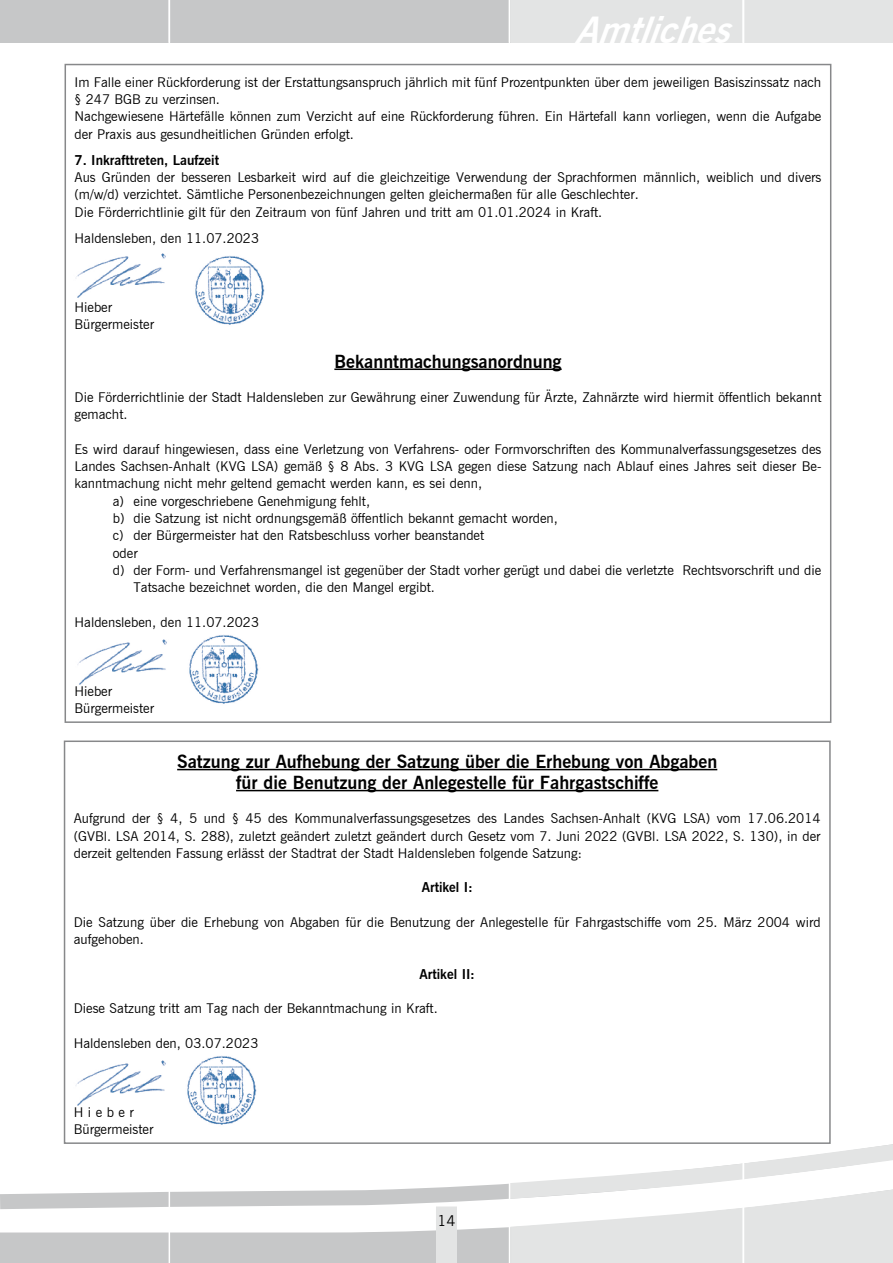
<style>
.page{position:relative;width:893px;height:1263px;background:#fff}
.page>*{position:absolute;margin:0;border:0;box-sizing:border-box;transform-origin:0 0}
.t1{font:italic 700 36px "News Gothic BT";color:#fff}
.t2{font:700 18px/21px "News Gothic BT";color:#000;text-align:center}
.t3{font:15px "News Gothic BT";color:#000}
.t4{font:13.5px/17.2px "News Gothic BT";color:#000}
.t5{font:700 13.5px "News Gothic BT";color:#000}
</style>
<div class="page">
<div style="left:510px;top:0;width:383px;height:43px;background:#e3e4e4"></div>
<div style="left:0;top:0;width:510px;height:43px;background:#c6c7c8"></div>
<svg style="left:0;top:1228px;width:494px;height:35px;background:#cccdce"></svg>
<div style="left:436px;top:1206px;width:21px;height:57px;background:#e3e4e4"></div>
<svg style="left:0;top:1135px;width:494px;height:74px"></svg>
<svg style="left:494px;top:1144px;width:399px;height:119px"></svg>
<hr style="left:509px;top:0;width:1px;height:1263px;background:#fff">
<hr style="left:169px;top:0;width:1px;height:1263px;background:#fff">
<hr style="left:743px;top:0;width:1px;height:1263px;background:#fff">
<div style="left:65px;top:741px;width:765px;height:402px;background:#fff"></div>
<hr style="left:177px;top:769px;width:540px;height:1px;background:#000">
<hr style="left:236px;top:790px;width:422px;height:1px;background:#000">
<div style="left:64px;top:740px;width:767px;height:404px;border:2px solid #87888a"></div>
<hr style="left:334px;top:368px;width:228px;height:2px;background:#000">
<img style="left:77px;top:639px;width:90px;height:46px">
<img style="left:189px;top:634px;width:70px;height:70px">
<img style="left:65px;top:1058px;width:101px;height:53px">
<img style="left:187px;top:1055px;width:70px;height:70px">
<img style="left:65px;top:251px;width:101px;height:53px">
<img style="left:195px;top:255px;width:70px;height:70px">
<h1 class="t1" style="left:575px;top:8px;width:170px">Amtliches</h1>
<p class="t4" style="left:75px;top:73px;width:748px">Im Falle einer Rückforderung ist der Erstattungsanspruch jährlich mit fünf Prozentpunkten über dem jeweiligen Basiszinssatz nach § 247 BGB zu verzinsen.<br>Nachgewiesene Härtefälle können zum Verzicht auf eine Rückforderung führen. Ein Härtefall kann vorliegen, wenn die Aufgabe der Praxis aus gesundheitlichen Gründen erfolgt.</p>
<p class="t5" style="left:75px;top:152px;width:146px">7. Inkrafttreten, Laufzeit</p>
<p class="t4" style="left:75px;top:169px;width:748px">Aus Gründen der besseren Lesbarkeit wird auf die gleichzeitige Verwendung der Sprachformen männlich, weiblich und divers (m/w/d) verzichtet. Sämtliche Personenbezeichnungen gelten gleichermaßen für alle Geschlechter.<br>Die Förderrichtlinie gilt für den Zeitraum von fünf Jahren und tritt am 01.01.2024 in Kraft.</p>
<p class="t4" style="left:75px;top:229px;width:186px">Haldensleben, den 11.07.2023</p>
<p class="t4" style="left:75px;top:298px;width:81px">Hieber<br>Bürgermeister</p>
<h2 class="t2" style="left:334px;top:350px;width:229px">Bekanntmachungsanordnung</h2>
<p class="t4" style="left:75px;top:389px;width:748px">Die Förderrichtlinie der Stadt Haldensleben zur Gewährung einer Zuwendung für Ärzte, Zahnärzte wird hiermit öffentlich bekannt gemacht.</p>
<p class="t4" style="left:75px;top:440px;width:748px">Es wird darauf hingewiesen, dass eine Verletzung von Verfahrens- oder Formvorschriften des Kommunalverfassungsgesetzes des</p>
<p class="t4" style="left:75px;top:458px;width:748px">Landes Sachsen-Anhalt (KVG LSA) gemäß § 8 Abs. 3 KVG LSA gegen diese Satzung nach Ablauf eines Jahres seit dieser Be-</p>
<p class="t4" style="left:75px;top:475px;width:409px">kanntmachung nicht mehr geltend gemacht werden kann, es sei denn,</p>
<p class="t4" style="left:113px;top:492px;width:259px">a) eine vorgeschriebene Genehmigung fehlt,</p>
<p class="t4" style="left:113px;top:509px;width:447px">b) die Satzung ist nicht ordnungsgemäß öffentlich bekannt gemacht worden,</p>
<p class="t4" style="left:113px;top:527px;width:373px">c) der Bürgermeister hat den Ratsbeschluss vorher beanstandet</p>
<p class="t4" style="left:113px;top:544px;width:26px">oder</p>
<p class="t4" style="left:113px;top:561px;width:710px">d) der Form- und Verfahrensmangel ist gegenüber der Stadt vorher gerügt und dabei die verletzte Rechtsvorschrift und die</p>
<p class="t4" style="left:134px;top:578px;width:303px">Tatsache bezeichnet worden, die den Mangel ergibt.</p>
<p class="t4" style="left:75px;top:613px;width:186px">Haldensleben, den 11.07.2023</p>
<p class="t4" style="left:75px;top:682px;width:81px">Hieber<br>Bürgermeister</p>
<h2 class="t2" style="left:177px;top:751px;width:542px">Satzung zur Aufhebung der Satzung über die Erhebung von Abgaben für die Benutzung der Anlegestelle für Fahrgastschiffe</h2>
<p class="t4" style="left:74px;top:810px;width:748px;text-align:justify">Aufgrund der § 4, 5 und § 45 des Kommunalverfassungsgesetzes des Landes Sachsen-Anhalt (KVG LSA) vom 17.06.2014 (GVBl. LSA 2014, S. 288), zuletzt geändert zuletzt geändert durch Gesetz vom 7. Juni 2022 (GVBl. LSA 2022, S. 130), in der derzeit geltenden Fassung erlässt der Stadtrat der Stadt Haldensleben folgende Satzung:</p>
<p class="t5" style="left:422px;top:879px;width:53px">Artikel I:</p>
<p class="t4" style="left:74px;top:913px;width:748px">Die Satzung über die Erhebung von Abgaben für die Benutzung der Anlegestelle für Fahrgastschiffe vom 25. März 2004 wird aufgehoben.</p>
<p class="t5" style="left:419px;top:966px;width:57px">Artikel II:</p>
<p class="t4" style="left:74px;top:1000px;width:365px">Diese Satzung tritt am Tag nach der Bekanntmachung in Kraft.</p>
<p class="t4" style="left:74px;top:1034px;width:186px">Haldensleben den, 03.07.2023</p>
<p class="t4" style="left:74px;top:1103px;width:81px">H i e b e r<br>Bürgermeister</p>
<p class="t3" style="left:437px;top:1212px;width:20px">14</p>
</div>
